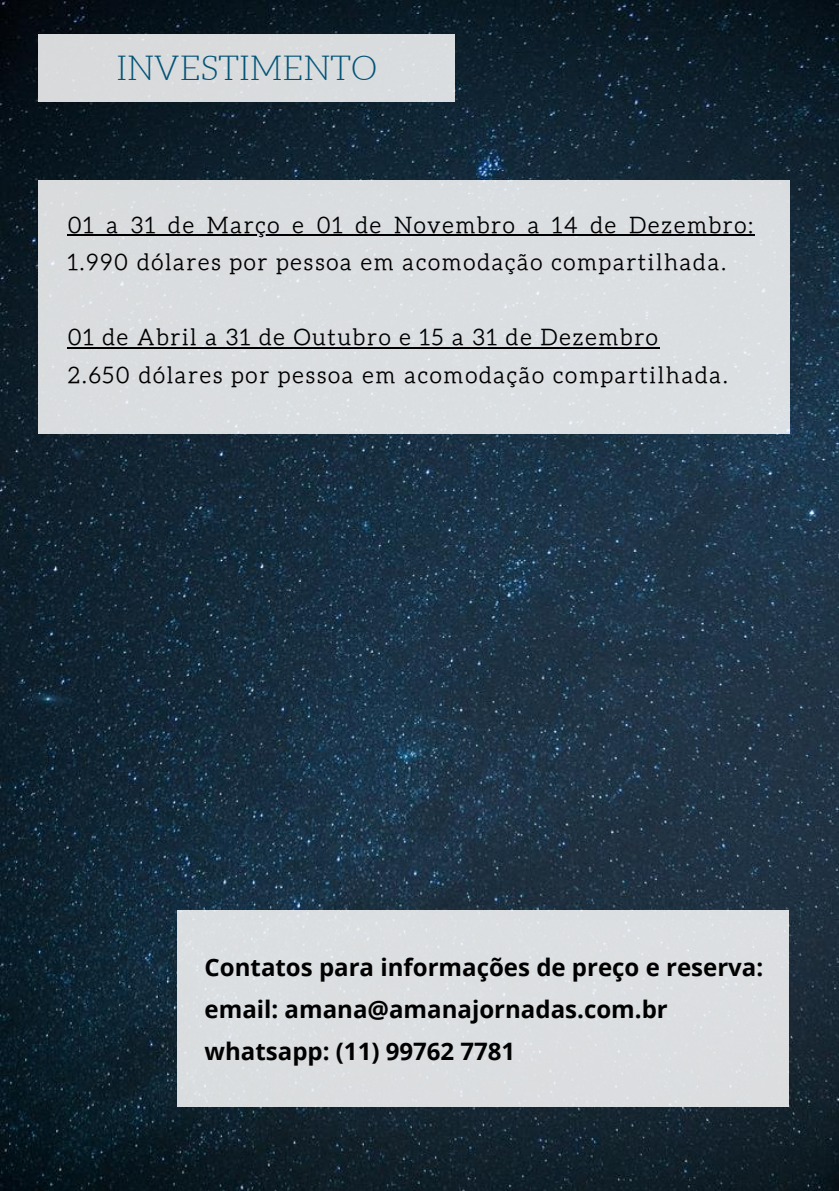
<style>
.page{position:relative;width:839px;height:1191px;background:#fff}
.page>*{position:absolute;margin:0;border:0;box-sizing:border-box;transform-origin:0 0}
.t1{font:300 33.8px "Aleo";color:#005377}
.t2{font:700 24px/42px "Open Sans";color:#000}
.t3{font:22.6px/37.6px "CA Generated";letter-spacing:.08em;color:#000}
</style>
<div class="page">
<img style="left:0;top:0;width:838px;height:1191px">
<div style="left:39px;top:34px;width:415px;height:68px;background:#d9dbdd"></div>
<div style="left:39px;top:181px;width:750px;height:253px;background:#dbdee0"></div>
<hr style="left:68px;top:234px;width:687px;height:2px;background:#000">
<hr style="left:68px;top:347px;width:591px;height:1px;background:#000">
<div style="left:177px;top:911px;width:612px;height:196px;background:#dbdee1"></div>
<h1 class="t1" style="left:116px;top:49px;width:262px">INVESTIMENTO</h1>
<p class="t3" style="left:68px;top:206px;width:687px">01 a 31 de Março e 01 de Novembro a 14 de Dezembro:<br>1.990 dólares por pessoa em acomodação compartilhada.</p>
<p class="t3" style="left:68px;top:319px;width:661px">01 de Abril a 31 de Outubro e 15 a 31 de Dezembro<br>2.650 dólares por pessoa em acomodação compartilhada.</p>
<p class="t2" style="left:204px;top:946px;width:560px">Contatos para informações de preço e reserva: email: amana@amanajornadas.com.br whatsapp: (11) 99762 7781</p>
</div>
